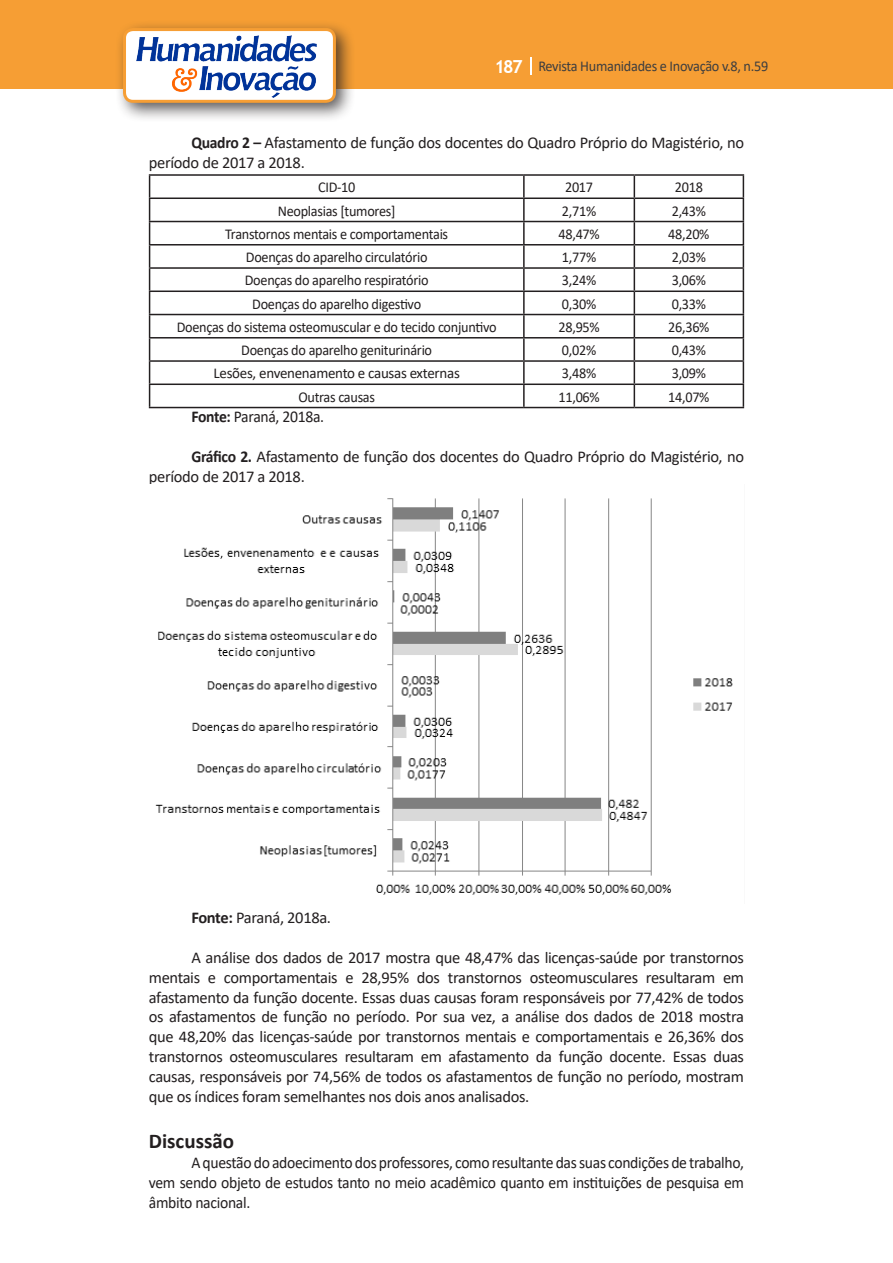
<style>
.page{position:relative;width:893px;height:1263px;background:#fff}
.page>*{position:absolute;margin:0;border:0;box-sizing:border-box;transform-origin:0 0}
.Titulo_2{font:700 21px "Calibri";color:#231f20}
.texto{font:16.5px/19.8px "Calibri";letter-spacing:-.02em;color:#231f20}
.texto-2{font:16.5px/19.8px "Calibri";letter-spacing:-.02em;color:#231f20;text-align:justify;scale:.95 1}
.texto-3{font:15px "Calibri";letter-spacing:-.02em;color:#231f20;scale:.95 1}
.t1{font:15px "Calibri";letter-spacing:-.02em;color:#3e3e3f;scale:.95 1}
.texto-4{font:15px "Calibri";letter-spacing:-.02em;color:#231f20}
.s1{font-family:"Trebuchet MS";font-weight:700;font-size:18px;color:#fff}
.s2{font-weight:700}
</style>
<div class="page">
<div style="left:0;top:0;width:893px;height:88px;background:#f69e34"></div>
<svg style="left:530px;top:57px;width:2px;height:18px"></svg>
<div style="left:115px;top:20px;width:241px;height:103px;background:#231f20;opacity:.75"></div>
<div style="left:125px;top:30px;width:209px;height:71px;background:#fff;border-radius:9px"></div>
<div style="left:123px;top:28px;width:213px;height:75px;border:3px solid #f69e34;border-radius:9px"></div>
<img style="left:136px;top:36px;width:181px;height:61px">
<hr style="left:149px;top:174px;width:375px;height:2px;background:#231f20">
<hr style="left:524px;top:174px;width:110px;height:2px;background:#231f20">
<hr style="left:523px;top:176px;width:2px;height:21px;background:#231f20">
<hr style="left:634px;top:174px;width:110px;height:2px;background:#231f20">
<hr style="left:149px;top:197px;width:375px;height:2px;background:#231f20">
<hr style="left:524px;top:197px;width:110px;height:2px;background:#231f20">
<hr style="left:523px;top:199px;width:2px;height:22px;background:#231f20">
<hr style="left:634px;top:197px;width:110px;height:2px;background:#231f20">
<hr style="left:149px;top:221px;width:375px;height:1px;background:#231f20">
<hr style="left:524px;top:221px;width:110px;height:1px;background:#231f20">
<hr style="left:523px;top:222px;width:2px;height:22px;background:#231f20">
<hr style="left:634px;top:221px;width:110px;height:1px;background:#231f20">
<hr style="left:149px;top:244px;width:375px;height:1px;background:#231f20">
<hr style="left:524px;top:244px;width:110px;height:1px;background:#231f20">
<hr style="left:523px;top:245px;width:2px;height:22px;background:#231f20">
<hr style="left:634px;top:244px;width:110px;height:1px;background:#231f20">
<hr style="left:149px;top:267px;width:375px;height:2px;background:#231f20">
<hr style="left:524px;top:267px;width:110px;height:2px;background:#231f20">
<hr style="left:523px;top:269px;width:2px;height:21px;background:#231f20">
<hr style="left:634px;top:267px;width:110px;height:2px;background:#231f20">
<hr style="left:149px;top:290px;width:375px;height:2px;background:#231f20">
<hr style="left:524px;top:290px;width:110px;height:2px;background:#231f20">
<hr style="left:523px;top:292px;width:2px;height:22px;background:#231f20">
<hr style="left:634px;top:290px;width:110px;height:2px;background:#231f20">
<hr style="left:149px;top:314px;width:375px;height:1px;background:#231f20">
<hr style="left:524px;top:314px;width:110px;height:1px;background:#231f20">
<hr style="left:523px;top:315px;width:2px;height:22px;background:#231f20">
<hr style="left:634px;top:314px;width:110px;height:1px;background:#231f20">
<hr style="left:149px;top:337px;width:375px;height:1px;background:#231f20">
<hr style="left:524px;top:337px;width:110px;height:1px;background:#231f20">
<hr style="left:523px;top:338px;width:2px;height:22px;background:#231f20">
<hr style="left:634px;top:337px;width:110px;height:1px;background:#231f20">
<hr style="left:149px;top:360px;width:375px;height:2px;background:#231f20">
<hr style="left:524px;top:360px;width:110px;height:2px;background:#231f20">
<hr style="left:523px;top:362px;width:2px;height:21px;background:#231f20">
<hr style="left:634px;top:360px;width:110px;height:2px;background:#231f20">
<hr style="left:149px;top:383px;width:375px;height:2px;background:#231f20">
<svg style="left:149px;top:176px;width:1px;height:231px"></svg>
<hr style="left:524px;top:383px;width:110px;height:2px;background:#231f20">
<hr style="left:523px;top:385px;width:2px;height:22px;background:#231f20">
<hr style="left:634px;top:383px;width:110px;height:2px;background:#231f20">
<svg style="left:634px;top:176px;width:1px;height:231px"></svg>
<svg style="left:743px;top:176px;width:1px;height:231px"></svg>
<hr style="left:149px;top:407px;width:375px;height:1px;background:#231f20">
<hr style="left:524px;top:407px;width:110px;height:1px;background:#231f20">
<hr style="left:634px;top:407px;width:110px;height:1px;background:#231f20">
<img style="left:155px;top:498px;width:578px;height:397px">
<p class="t1" style="left:495px;top:56px;width:290px"><span class="s1">187</span> Revista Humanidades e Inovação v.8, n.59</p>
<p class="texto" style="left:149px;top:133px;width:597px;text-indent:43px"><span class="s2">Quadro 2 –</span> Afastamento de função dos docentes do Quadro Próprio do Magistério, no período de 2017 a 2018.</p>
<p class="texto-3" style="left:318px;top:177px;width:41px">CID-10</p>
<p class="texto-3" style="left:565px;top:177px;width:31px">2017</p>
<p class="texto-3" style="left:675px;top:177px;width:31px">2018</p>
<p class="texto-3" style="left:278px;top:200px;width:125px">Neoplasias [tumores]</p>
<p class="texto-3" style="left:562px;top:200px;width:38px">2,71%</p>
<p class="texto-3" style="left:672px;top:200px;width:38px">2,43%</p>
<p class="texto-3" style="left:225px;top:223px;width:236px">Transtornos mentais e comportamentais</p>
<p class="texto-3" style="left:558px;top:223px;width:45px">48,47%</p>
<p class="texto-3" style="left:668px;top:223px;width:45px">48,20%</p>
<p class="texto-3" style="left:246px;top:247px;width:193px">Doenças do aparelho circulatório</p>
<p class="texto-3" style="left:562px;top:247px;width:38px">1,77%</p>
<p class="texto-3" style="left:672px;top:247px;width:38px">2,03%</p>
<p class="texto-3" style="left:245px;top:270px;width:195px">Doenças do aparelho respiratório</p>
<p class="texto-3" style="left:562px;top:270px;width:38px">3,24%</p>
<p class="texto-3" style="left:672px;top:270px;width:38px">3,06%</p>
<p class="texto-3" style="left:252px;top:293px;width:179px">Doenças do aparelho digestivo</p>
<p class="texto-3" style="left:562px;top:293px;width:38px">0,30%</p>
<p class="texto-3" style="left:672px;top:293px;width:38px">0,33%</p>
<p class="texto-3" style="left:177px;top:316px;width:338px">Doenças do sistema osteomuscular e do tecido conjuntivo</p>
<p class="texto-3" style="left:558px;top:316px;width:45px">28,95%</p>
<p class="texto-3" style="left:668px;top:316px;width:45px">26,36%</p>
<p class="texto-3" style="left:241px;top:340px;width:202px">Doenças do aparelho geniturinário</p>
<p class="texto-3" style="left:562px;top:340px;width:38px">0,02%</p>
<p class="texto-3" style="left:672px;top:340px;width:38px">0,43%</p>
<p class="texto-4" style="left:214px;top:363px;width:248px">Lesões, envenenamento e causas externas</p>
<p class="texto-3" style="left:562px;top:363px;width:38px">3,48%</p>
<p class="texto-3" style="left:672px;top:363px;width:38px">3,09%</p>
<p class="texto-3" style="left:298px;top:386px;width:82px">Outras causas</p>
<p class="texto-3" style="left:558px;top:386px;width:45px">11,06%</p>
<p class="texto-3" style="left:668px;top:386px;width:45px">14,07%</p>
<p class="texto-2" style="left:191px;top:406px;width:141px"><span class="s2">Fonte:</span> Paraná, 2018a.</p>
<p class="texto" style="left:149px;top:446px;width:597px;text-indent:43px"><span class="s2">Gráfico 2.</span> Afastamento de função dos docentes do Quadro Próprio do Magistério, no período de 2017 a 2018.</p>
<p class="texto" style="left:191px;top:908px;width:141px"><span class="s2">Fonte:</span> Paraná, 2018a.</p>
<p class="texto" style="left:149px;top:947px;width:597px;text-align:justify;text-indent:43px">A análise dos dados de 2017 mostra que 48,47% das licenças-saúde por transtornos mentais e comportamentais e 28,95% dos transtornos osteomusculares resultaram em afastamento da função docente. Essas duas causas foram responsáveis por 77,42% de todos os afastamentos de função no período. Por sua vez, a análise dos dados de 2018 mostra que 48,20% das licenças-saúde por transtornos mentais e comportamentais e 26,36% dos transtornos osteomusculares resultaram em afastamento da função docente. Essas duas causas, responsáveis por 74,56% de todos os afastamentos de função no período, mostram que os índices foram semelhantes nos dois anos analisados.</p>
<p class="Titulo_2" style="left:149px;top:1127px;width:87px">Discussão</p>
<p class="texto-2" style="left:149px;top:1152px;width:628px;text-indent:43px">A questão do adoecimento dos professores, como resultante das suas condições de trabalho, vem sendo objeto de estudos tanto no meio acadêmico quanto em instituições de pesquisa em âmbito nacional.</p>
</div>
